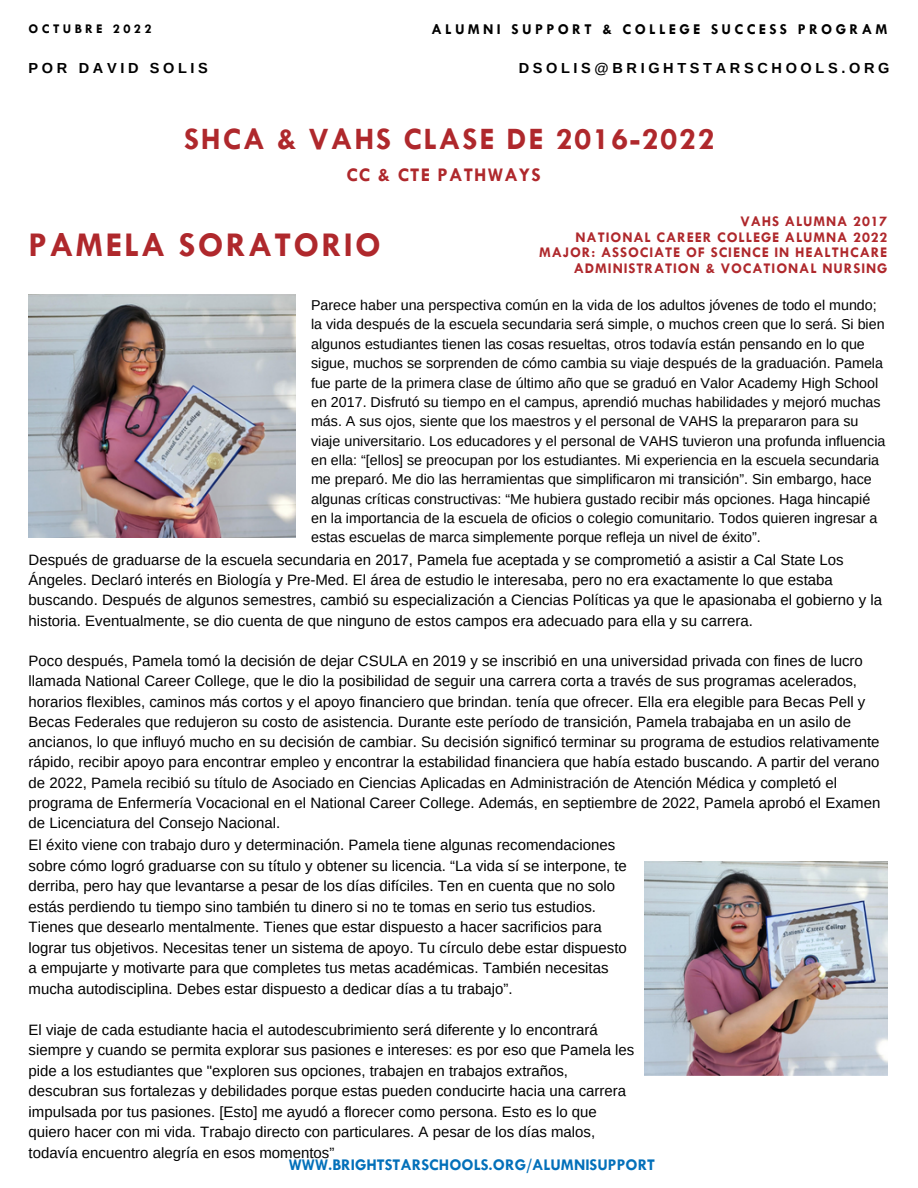
<style>
.page{position:relative;width:918px;height:1188px;background:#fff}
.page>*{position:absolute;margin:0;border:0;box-sizing:border-box;transform-origin:0 0}
.t1{font:700 35.1px "Tw Cen";letter-spacing:.06em;color:#af282c}
.t2{font:700 31.5px "Tw Cen";letter-spacing:.06em;color:#af282c}
.t3{font:700 19.5px "Tw Cen";letter-spacing:.06em;color:#af282c}
.t4{font:700 16.5px "Tw Cen";color:#0370ba}
.t5{font:700 15.15px "Tw Cen";letter-spacing:.22em;color:#000}
.t6{font:15px/20.5px "Arimo";color:#000}
.t7{font:700 14.85px/15.8px "Tw Cen";letter-spacing:.06em;color:#af282c;text-align:right}
.t8{font:700 14.55px "Arimo";letter-spacing:.25em;color:#000}
.t9{font:14.25px/19.4px "Arimo";color:#000}
.t10{font:700 13.35px "Tw Cen";letter-spacing:.25em;color:#000}
</style>
<div class="page">
<img style="left:29px;top:295px;width:266px;height:243px">
<img style="left:645px;top:862px;width:243px;height:214px">
<p class="t10" style="left:29px;top:22px;width:124px">OCTUBRE 2022</p>
<p class="t5" style="left:432px;top:22px;width:457px">ALUMNI SUPPORT &amp; COLLEGE SUCCESS PROGRAM</p>
<p class="t8" style="left:29px;top:60px;width:181px">POR DAVID SOLIS</p>
<p class="t8" style="left:519px;top:60px;width:372px">DSOLIS@BRIGHTSTARSCHOOLS.ORG</p>
<h2 class="t2" style="left:184px;top:122px;width:532px">SHCA &amp; VAHS CLASE DE 2016-2022</h2>
<h3 class="t3" style="left:346px;top:164px;width:196px">CC &amp; CTE PATHWAYS</h3>
<p class="t7" style="left:539px;top:213px;width:350px">VAHS ALUMNA 2017<br>NATIONAL CAREER COLLEGE ALUMNA 2022<br>MAJOR: ASSOCIATE OF SCIENCE IN HEALTHCARE ADMINISTRATION &amp; VOCATIONAL NURSING</p>
<p class="t9" style="left:311px;top:296px;width:576px">Parece haber una perspectiva común en la vida de los adultos jóvenes de todo el mundo; la vida después de la escuela secundaria será simple, o muchos creen que lo será. Si bien algunos estudiantes tienen las cosas resueltas, otros todavía están pensando en lo que sigue, muchos se sorprenden de cómo cambia su viaje después de la graduación. Pamela fue parte de la primera clase de último año que se graduó en Valor Academy High School en 2017. Disfrutó su tiempo en el campus, aprendió muchas habilidades y mejoró muchas más. A sus ojos, siente que los maestros y el personal de VAHS la prepararon para su viaje universitario. Los educadores y el personal de VAHS tuvieron una profunda influencia en ella: “[ellos] se preocupan por los estudiantes. Mi experiencia en la escuela secundaria me preparó. Me dio las herramientas que simplificaron mi transición”. Sin embargo, hace algunas críticas constructivas: “Me hubiera gustado recibir más opciones. Haga hincapié en la importancia de la escuela de oficios o colegio comunitario. Todos quieren ingresar a estas escuelas de marca simplemente porque refleja un nivel de éxito”.</p>
<h1 class="t1" style="left:29px;top:226px;width:354px">PAMELA SORATORIO</h1>
<p class="t6" style="left:29px;top:549px;width:855px">Después de graduarse de la escuela secundaria en 2017, Pamela fue aceptada y se comprometió a asistir a Cal State Los Ángeles. Declaró interés en Biología y Pre-Med. El área de estudio le interesaba, pero no era exactamente lo que estaba buscando. Después de algunos semestres, cambió su especialización a Ciencias Políticas ya que le apasionaba el gobierno y la historia. Eventualmente, se dio cuenta de que ninguno de estos campos era adecuado para ella y su carrera.</p>
<p class="t6" style="left:29px;top:651px;width:853px">Poco después, Pamela tomó la decisión de dejar CSULA en 2019 y se inscribió en una universidad privada con fines de lucro llamada National Career College, que le dio la posibilidad de seguir una carrera corta a través de sus programas acelerados, horarios flexibles, caminos más cortos y el apoyo financiero que brindan. tenía que ofrecer. Ella era elegible para Becas Pell y Becas Federales que redujeron su costo de asistencia. Durante este período de transición, Pamela trabajaba en un asilo de ancianos, lo que influyó mucho en su decisión de cambiar. Su decisión significó terminar su programa de estudios relativamente rápido, recibir apoyo para encontrar empleo y encontrar la estabilidad financiera que había estado buscando. A partir del verano de 2022, Pamela recibió su título de Asociado en Ciencias Aplicadas en Administración de Atención Médica y completó el programa de Enfermería Vocacional en el National Career College. Además, en septiembre de 2022, Pamela aprobó el Examen de Licenciatura del Consejo Nacional.</p>
<p class="t6" style="left:29px;top:835px;width:600px">El éxito viene con trabajo duro y determinación. Pamela tiene algunas recomendaciones sobre cómo logró graduarse con su título y obtener su licencia. “La vida sí se interpone, te derriba, pero hay que levantarse a pesar de los días difíciles. Ten en cuenta que no solo estás perdiendo tu tiempo sino también tu dinero si no te tomas en serio tus estudios.<br>Tienes que desearlo mentalmente. Tienes que estar dispuesto a hacer sacrificios para lograr tus objetivos. Necesitas tener un sistema de apoyo. Tu círculo debe estar dispuesto a empujarte y motivarte para que completes tus metas académicas. También necesitas mucha autodisciplina. Debes estar dispuesto a dedicar días a tu trabajo”.</p>
<p class="t6" style="left:29px;top:1019px;width:607px">El viaje de cada estudiante hacia el autodescubrimiento será diferente y lo encontrará siempre y cuando se permita explorar sus pasiones e intereses: es por eso que Pamela les pide a los estudiantes que "exploren sus opciones, trabajen en trabajos extraños, descubran sus fortalezas y debilidades porque estas pueden conducirte hacia una carrera impulsada por tus pasiones. [Esto] me ayudó a florecer como persona. Esto es lo que quiero hacer con mi vida. Trabajo directo con particulares. A pesar de los días malos, todavía encuentro alegría en esos momentos”</p>
<p class="t4" style="left:289px;top:1156px;width:368px">WWW.BRIGHTSTARSCHOOLS.ORG/ALUMNISUPPORT</p>
</div>
